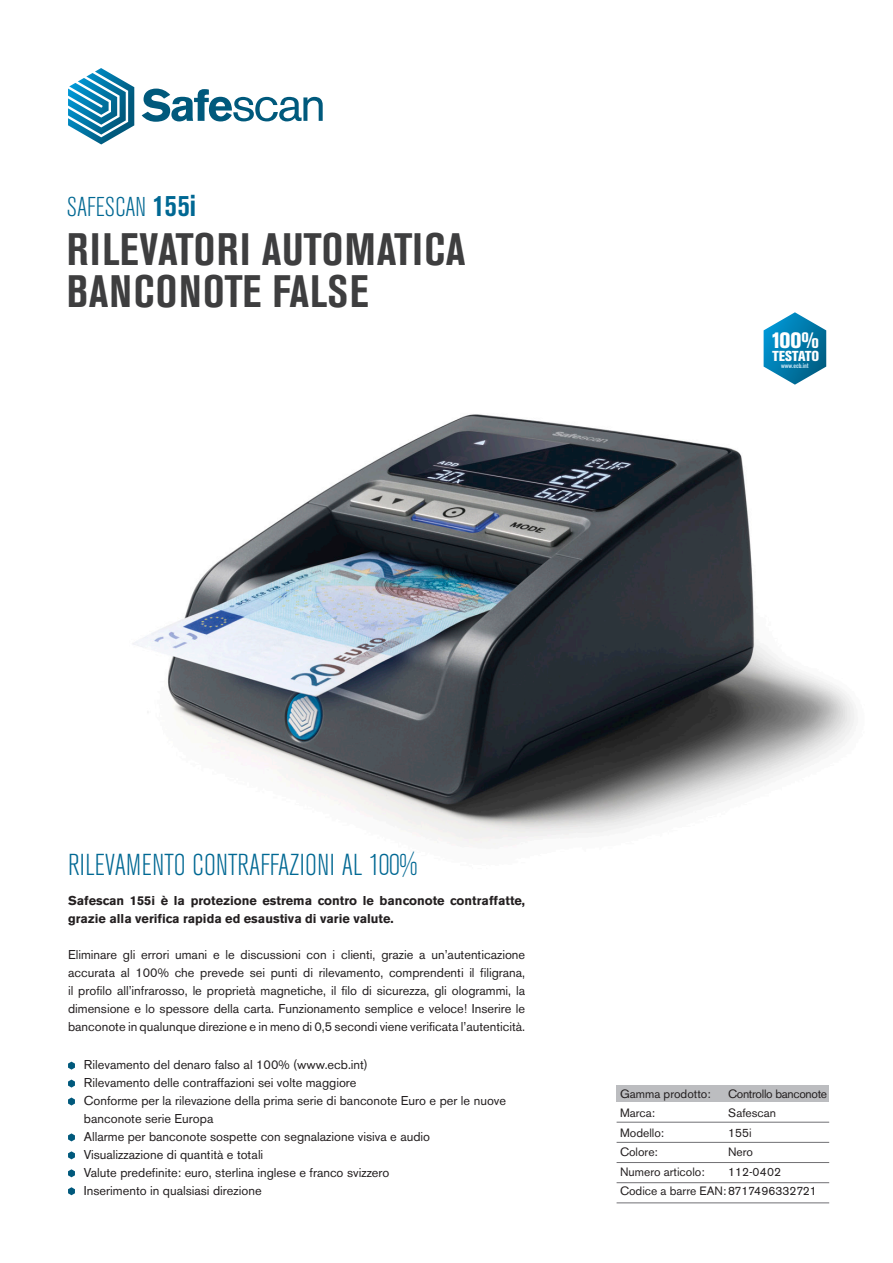
<style>
.page{position:relative;width:893px;height:1263px;background:#fff}
.page>*{position:absolute;margin:0;border:0;box-sizing:border-box;transform-origin:0 0}
.t1{font:700 condensed 45px "Akzidenz Grotesk BE";letter-spacing:.02em;color:#3e3e3f}
.t2{font:300 condensed 30px "Akzidenz Grotesk BE";color:#006893}
.t3{font:300 condensed 27px "Akzidenz Grotesk BE";color:#006893}
.t4{font:800 condensed 22.05px "Akzidenz Grotesk BE";color:#fff}
.t5{font:800 condensed 14.4px "Akzidenz Grotesk BE";letter-spacing:-.01em;color:#fff}
.t6{font:12.75px/18px "Akzidenz Grotesk BE";color:#231f20}
.t7{font:700 12.75px/18px "Akzidenz Grotesk BE";color:#231f20}
.t8{font:12px "Akzidenz Grotesk BE";color:#231f20}
.t9{font:12px "Akzidenz Grotesk BE";letter-spacing:-.025em;color:#231f20}
.t10{font:700 condensed 6.6px "Akzidenz Grotesk BE";color:#c6e4f5}
.s1{font-weight:700;font-size:30px}
</style>
<div class="page">
<svg style="left:68px;top:68px;width:66px;height:76px"></svg>
<svg style="left:142px;top:89px;width:181px;height:33px"></svg>
<img style="left:133px;top:414px;width:722px;height:432px">
<svg style="left:68px;top:1062px;width:7px;height:7px"></svg>
<svg style="left:763px;top:312px;width:64px;height:73px"></svg>
<svg style="left:68px;top:1079px;width:7px;height:8px"></svg>
<svg style="left:68px;top:1097px;width:7px;height:8px"></svg>
<svg style="left:68px;top:1133px;width:7px;height:8px"></svg>
<svg style="left:68px;top:1151px;width:7px;height:8px"></svg>
<svg style="left:68px;top:1169px;width:7px;height:8px"></svg>
<svg style="left:68px;top:1187px;width:7px;height:8px"></svg>
<div style="left:617px;top:1085px;width:212px;height:17px;background:#bcbdc0"></div>
<hr style="left:617px;top:1122px;width:212px;height:1px;background:#717074">
<hr style="left:617px;top:1142px;width:212px;height:1px;background:#717074">
<hr style="left:617px;top:1162px;width:212px;height:1px;background:#717074">
<hr style="left:617px;top:1182px;width:212px;height:1px;background:#717074">
<hr style="left:617px;top:1202px;width:212px;height:1px;background:#717074">
<p class="t3" style="left:67px;top:192px;width:130px">SAFESCAN <span class="s1">155i</span></p>
<p class="t1" style="left:67px;top:224px;width:400px">RILEVATORI AUTOMATICA</p>
<p class="t1" style="left:67px;top:266px;width:303px">BANCONOTE FALSE</p>
<p class="t4" style="left:771px;top:327px;width:50px">100%</p>
<p class="t5" style="left:772px;top:348px;width:49px">TESTATO</p>
<p class="t10" style="left:781px;top:362px;width:29px">www.ecb.int</p>
<p class="t2" style="left:68px;top:848px;width:351px">RILEVAMENTO CONTRAFFAZIONI AL 100%</p>
<p class="t7" style="left:68px;top:892px;width:459px">Safescan 155i è la protezione estrema contro le banconote contraffatte, grazie alla verifica rapida ed esaustiva di varie valute.</p>
<p class="t6" style="left:68px;top:946px;width:459px;text-align:justify">Eliminare gli errori umani e le discussioni con i clienti, grazie a un’autenticazione accurata al 100% che prevede sei punti di rilevamento, comprendenti il filigrana, il profilo all’infrarosso, le proprietà magnetiche, il filo di sicurezza, gli ologrammi, la dimensione e lo spessore della carta. Funzionamento semplice e veloce! Inserire le banconote in qualunque direzione e in meno di 0,5 secondi viene verificata l’autenticità.</p>
<p class="t6" style="left:84px;top:1056px;width:285px">Rilevamento del denaro falso al 100% (www.ecb.int)</p>
<p class="t6" style="left:84px;top:1074px;width:274px">Rilevamento delle contraffazioni sei volte maggiore</p>
<p class="t6" style="left:84px;top:1092px;width:424px">Conforme per la rilevazione della prima serie di banconote Euro e per le nuove banconote serie Europa</p>
<p class="t6" style="left:84px;top:1128px;width:348px">Allarme per banconote sospette con segnalazione visiva e audio<br>Visualizzazione di quantità e totali</p>
<p class="t6" style="left:84px;top:1164px;width:307px">Valute predefinite: euro, sterlina inglese e franco svizzero<br>Inserimento in qualsiasi direzione</p>
<p class="t8" style="left:620px;top:1086px;width:92px">Gamma prodotto:</p>
<p class="t9" style="left:728px;top:1086px;width:101px">Controllo banconote</p>
<p class="t8" style="left:620px;top:1106px;width:37px">Marca:</p>
<p class="t8" style="left:728px;top:1106px;width:50px">Safescan</p>
<p class="t8" style="left:620px;top:1125px;width:45px">Modello:</p>
<p class="t8" style="left:728px;top:1125px;width:25px">155i</p>
<p class="t8" style="left:620px;top:1145px;width:39px">Colore:</p>
<p class="t8" style="left:728px;top:1145px;width:27px">Nero</p>
<p class="t8" style="left:620px;top:1164px;width:86px">Numero articolo:</p>
<p class="t8" style="left:728px;top:1164px;width:54px">112-0402</p>
<p class="t8" style="left:620px;top:1184px;width:198px">Codice a barre EAN:8717496332721</p>
</div>
